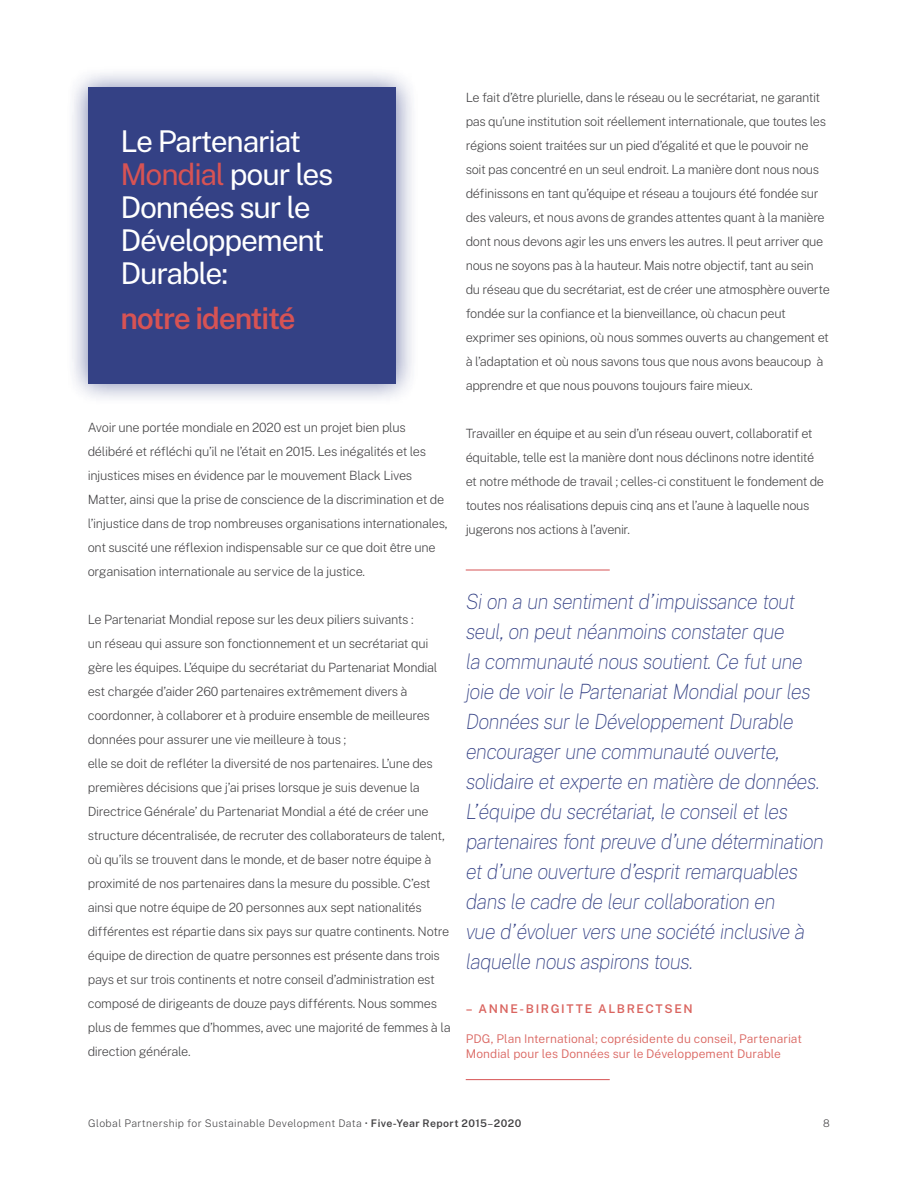
<style>
.page{position:relative;width:918px;height:1188px;background:#fff}
.page>*{position:absolute;margin:0;border:0;box-sizing:border-box;transform-origin:0 0}
.t1{font:30px/33px "Public Sans";letter-spacing:-.04em;color:#fff}
.t2{font:600 30px "Public Sans";letter-spacing:-.04em;color:#d75354}
.t3{font:italic 100 21px/30px "Public Sans";letter-spacing:-.04em;color:#344185}
.t4{font:200 12.75px/24px "Public Sans";letter-spacing:-.025em;color:#414042}
.t5{font:300 12px/15px "Public Sans";letter-spacing:.005em;color:#da6560}
.t6{font:600 12px "Public Sans";letter-spacing:.14em;color:#da6560}
.t7{font:200 10.5px "Public Sans";letter-spacing:.035em;color:#414042}
.s1{color:#d75354}
.s2{font-weight:600}
.s3{font-weight:400}
</style>
<div class="page">
<hr style="left:466px;top:1079px;width:144px;height:1px;background:#d75354">
<hr style="left:466px;top:570px;width:144px;height:1px;background:#d75354">
<div style="left:66px;top:65px;width:353px;height:339px;background:#344185;opacity:.4"></div>
<div style="left:89px;top:88px;width:307px;height:293px;background:#344185"></div>
<h1 class="t1" style="left:120px;top:123px;width:214px">Le Partenariat<br><span class="s1">Mondial</span> pour les<br>Données sur le<br>Développement<br>Durable:</h1>
<h1 class="t2" style="left:120px;top:296px;width:177px">notre identité</h1>
<p class="t4" style="left:88px;top:415px;width:362px">Avoir une portée mondiale en 2020 est un projet bien plus délibéré et réfléchi qu’il ne l’était en 2015. Les inégalités et les injustices mises en évidence par le mouvement Black Lives Matter, ainsi que la prise de conscience de la discrimination et de l’injustice dans de trop nombreuses organisations internationales, ont suscité une réflexion indispensable sur ce que doit être une organisation internationale au service de la justice.</p>
<p class="t4" style="left:88px;top:606px;width:364px">Le Partenariat Mondial repose sur les deux piliers suivants :<br>un réseau qui assure son fonctionnement et un secrétariat qui gère les équipes. L’équipe du secrétariat du Partenariat Mondial est chargée d’aider 260 partenaires extrêmement divers à coordonner, à collaborer et à produire ensemble de meilleures données pour assurer une vie meilleure à tous ;<br>elle se doit de refléter la diversité de nos partenaires. L’une des premières décisions que j’ai prises lorsque je suis devenue la Directrice Générale’ du Partenariat Mondial a été de créer une structure décentralisée, de recruter des collaborateurs de talent, où qu’ils se trouvent dans le monde, et de baser notre équipe à proximité de nos partenaires dans la mesure du possible. C’est ainsi que notre équipe de 20 personnes aux sept nationalités différentes est répartie dans six pays sur quatre continents. Notre équipe de direction de quatre personnes est présente dans trois pays et sur trois continents et notre conseil d’administration est composé de dirigeants de douze pays différents. Nous sommes plus de femmes que d’hommes, avec une majorité de femmes à la direction générale.</p>
<p class="t4" style="left:466px;top:85px;width:366px">Le fait d’être plurielle, dans le réseau ou le secrétariat, ne garantit pas qu’une institution soit réellement internationale, que toutes les régions soient traitées sur un pied d’égalité et que le pouvoir ne soit pas concentré en un seul endroit. La manière dont nous nous définissons en tant qu’équipe et réseau a toujours été fondée sur des valeurs, et nous avons de grandes attentes quant à la manière dont nous devons agir les uns envers les autres. Il peut arriver que nous ne soyons pas à la hauteur. Mais notre objectif, tant au sein du réseau que du secrétariat, est de créer une atmosphère ouverte fondée sur la confiance et la bienveillance, où chacun peut exprimer ses opinions, où nous sommes ouverts au changement et à l’adaptation et où nous savons tous que nous avons beaucoup à apprendre et que nous pouvons toujours faire mieux.</p>
<p class="t4" style="left:466px;top:421px;width:360px">Travailler en équipe et au sein d’un réseau ouvert, collaboratif et équitable, telle est la manière dont nous déclinons notre identité et notre méthode de travail ; celles-ci constituent le fondement de toutes nos réalisations depuis cinq ans et l’aune à laquelle nous jugerons nos actions à l’avenir.</p>
<p class="t3" style="left:466px;top:586px;width:360px">Si on a un sentiment d’impuissance tout seul, on peut néanmoins constater que<br>la communauté nous soutient. Ce fut une joie de voir le Partenariat Mondial pour les Données sur le Développement Durable encourager une communauté ouverte, solidaire et experte en matière de données.<br>L’équipe du secrétariat, le conseil et les partenaires font preuve d’une détermination et d’une ouverture d’esprit remarquables dans le cadre de leur collaboration en<br>vue d’évoluer vers une société inclusive à laquelle nous aspirons tous.</p>
<p class="t6" style="left:466px;top:999px;width:229px">– ANNE-BIRGITTE ALBRECTSEN</p>
<p class="t5" style="left:466px;top:1030px;width:338px">PDG, Plan International; coprésidente du conseil, Partenariat<br>Mondial pour les Données sur le Développement Durable</p>
<p class="t7" style="left:88px;top:1115px;width:434px">Global Partnership for Sustainable Development Data • <span class="s2">Five-Year Report 2015</span><span class="s3">–</span><span class="s2">2020</span></p>
<p class="t7" style="left:823px;top:1116px;width:8px">8</p>
</div>
